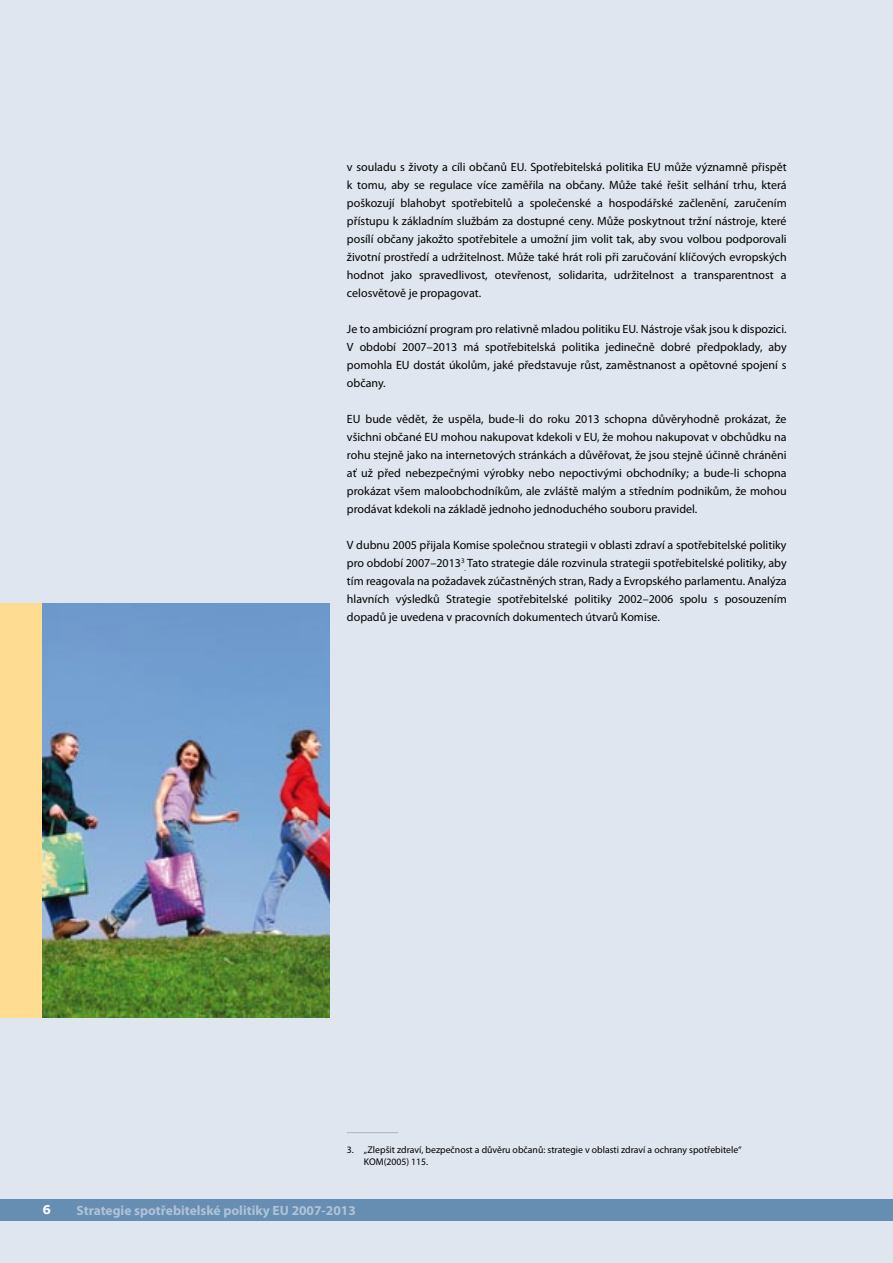
<style>
.page{position:relative;width:893px;height:1263px;background:#e0e6ef}
.page>*{position:absolute;margin:0;border:0;box-sizing:border-box;transform-origin:0 0}
.t1{font:700 13.5px "Myriad Pro";color:#b1c2d7}
.t2{font:12px/18px "Myriad Pro";color:#000;text-align:justify}
.t3{font:700 12px "Verdana";color:#fff}
.t4{font:9.75px/12px "Myriad Pro";color:#000}
</style>
<div class="page">
<hr style="left:347px;top:1132px;width:51px;height:1px;background:#b1b3b4">
<div style="left:0;top:603px;width:43px;height:414px;background:#fedd92"></div>
<img style="left:42px;top:603px;width:288px;height:414px">
<div style="left:0;top:1199px;width:893px;height:21px;background:#668db2"></div>
<p class="t2" style="left:347px;top:158px;width:441px">v souladu s životy a cíli občanů EU. Spotřebitelská politika EU může významně přispět k tomu, aby se regulace více zaměřila na občany. Může také řešit selhání trhu, která poškozují blahobyt spotřebitelů a společenské a hospodářské začlenění, zaručením přístupu k základním službám za dostupné ceny. Může poskytnout tržní nástroje, které posílí občany jakožto spotřebitele a umožní jim volit tak, aby svou volbou podporovali životní prostředí a udržitelnost. Může také hrát roli při zaručování klíčových evropských hodnot jako spravedlivost, otevřenost, solidarita, udržitelnost a transparentnost a celosvětově je propagovat.</p>
<p class="t2" style="left:347px;top:320px;width:441px">Je to ambiciózní program pro relativně mladou politiku EU. Nástroje však jsou k dispozici.<br>V období 2007–2013 má spotřebitelská politika jedinečně dobré předpoklady, aby pomohla EU dostát úkolům, jaké představuje růst, zaměstnanost a opětovné spojení s občany.</p>
<p class="t2" style="left:347px;top:410px;width:441px">EU bude vědět, že uspěla, bude-li do roku 2013 schopna důvěryhodně prokázat, že všichni občané EU mohou nakupovat kdekoli v EU, že mohou nakupovat v obchůdku na rohu stejně jako na internetových stránkách a důvěřovat, že jsou stejně účinně chráněni ať už před nebezpečnými výrobky nebo nepoctivými obchodníky; a bude-li schopna prokázat všem maloobchodníkům, ale zvláště malým a středním podnikům, že mohou prodávat kdekoli na základě jednoho jednoduchého souboru pravidel.</p>
<p class="t2" style="left:347px;top:536px;width:441px">V dubnu 2005 přijala Komise společnou strategii v oblasti zdraví a spotřebitelské politiky pro období 2007–2013<sup>3</sup><sub>.</sub> Tato strategie dále rozvinula strategii spotřebitelské politiky, aby tím reagovala na požadavek zúčastněných stran, Rady a Evropského parlamentu. Analýza hlavních výsledků Strategie spotřebitelské politiky 2002–2006 spolu s posouzením dopadů je uvedena v pracovních dokumentech útvarů Komise.</p>
<p class="t4" style="left:364px;top:1144px;width:379px;text-indent:-17px">3. „Zlepšit zdraví, bezpečnost a důvěru občanů: strategie v oblasti zdraví a ochrany spotřebitele“<br>KOM(2005) 115.</p>
<p class="t3" style="left:43px;top:1202px;width:10px">6</p>
<p class="t1" style="left:77px;top:1201px;width:281px">Strategie spotřebitelské politiky EU 2007-2013</p>
</div>
